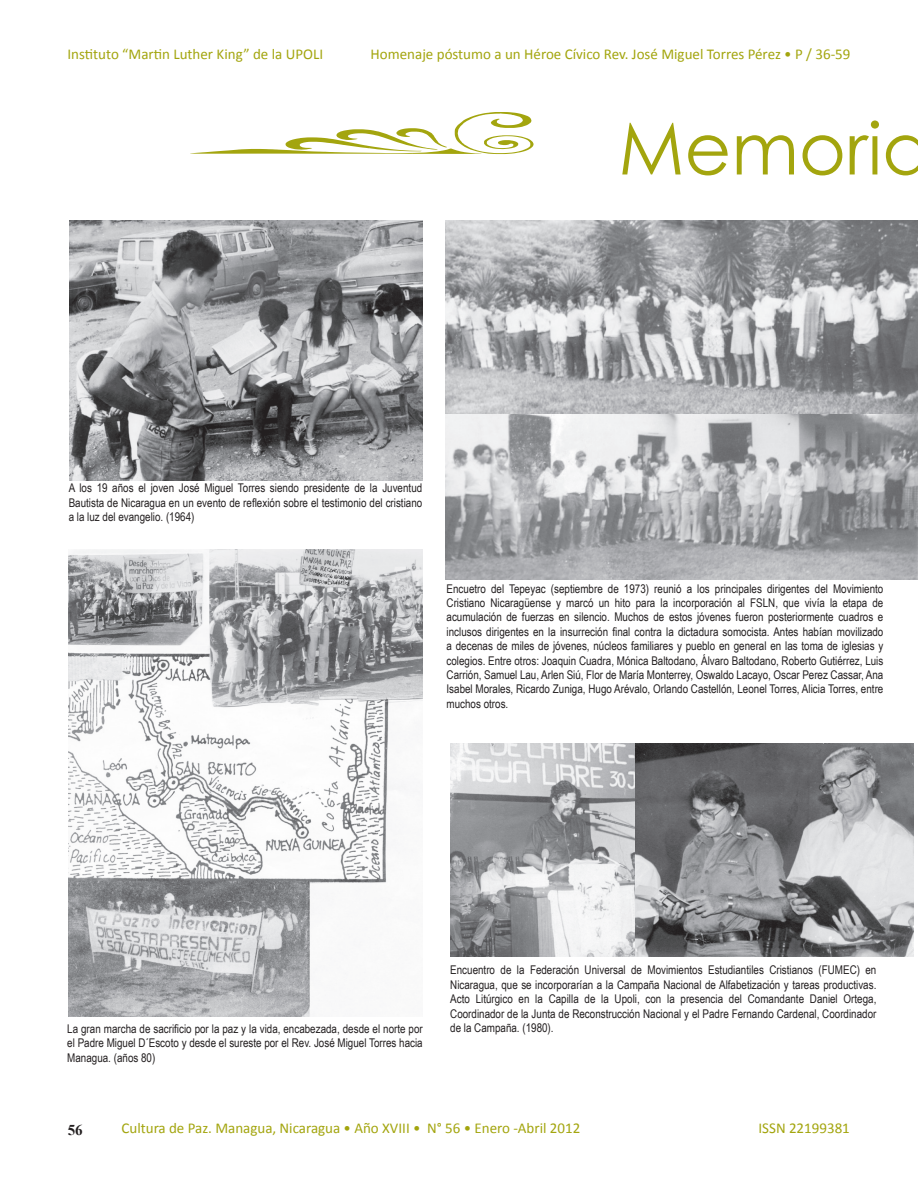
<style>
.page{position:relative;width:918px;height:1188px;background:#fff}
.page>*{position:absolute;margin:0;border:0;box-sizing:border-box;transform-origin:0 0}
.t1{font:72px "Century Gothic";color:#a3a50e}
.t2{font:15px "Calibri";color:#a3a50e}
.t3{font:700 15px "Times New Roman";color:#231f20}
.t4{font:12px/14.4px "Arial Narrow";color:#231f20;text-align:justify}
</style>
<div class="page">
<img style="left:69px;top:549px;width:354px;height:468px">
<svg style="left:190px;top:112px;width:344px;height:42px"></svg>
<img style="left:446px;top:220px;width:472px;height:359px">
<img style="left:69px;top:220px;width:353px;height:260px">
<img style="left:450px;top:744px;width:463px;height:213px">
<p class="t2" style="left:68px;top:44px;width:257px">Instituto “Martin Luther King” de la UPOLI</p>
<p class="t2" style="left:371px;top:44px;width:481px">Homenaje póstumo a un Héroe Cívico Rev. José Miguel Torres Pérez • P / 36-59</p>
<h1 class="t1" style="left:618px;top:98px;width:314px">Memoria</h1>
<p class="t4" style="left:69px;top:481px;width:355px">A los 19 años el joven José Miguel Torres siendo presidente de la Juventud Bautista de Nicaragua en un evento de reflexión sobre el testimonio del cristiano a la luz del evangelio. (1964)</p>
<p class="t4" style="left:447px;top:581px;width:438px">Encuetro del Tepeyac (septiembre de 1973) reunió a los principales dirigentes del Movimiento Cristiano Nicaragüense y marcó un hito para la incorporación al FSLN, que vivía la etapa de acumulación de fuerzas en silencio. Muchos de estos jóvenes fueron posteriormente cuadros e inclusos dirigentes en la insurreción final contra la dictadura somocista. Antes habían movilizado a decenas de miles de jóvenes, núcleos familiares y pueblo en general en las toma de iglesias y colegios. Entre otros: Joaquin Cuadra, Mónica Baltodano, Álvaro Baltodano, Roberto Gutiérrez, Luis Carrión, Samuel Lau, Arlen Siú, Flor de María Monterrey, Oswaldo Lacayo, Oscar Perez Cassar, Ana Isabel Morales, Ricardo Zuniga, Hugo Arévalo, Orlando Castellón, Leonel Torres, Alicia Torres, entre muchos otros.</p>
<p class="t4" style="left:67px;top:1021px;width:357px">La gran marcha de sacrificio por la paz y la vida, encabezada, desde el norte por el Padre Miguel D´Escoto y desde el sureste por el Rev. José Miguel Torres hacia Managua. (años 80)</p>
<p class="t4" style="left:450px;top:963px;width:428px">Encuentro de la Federación Universal de Movimientos Estudiantiles Cristianos (FUMEC) en Nicaragua, que se incorporarían a la Campaña Nacional de Alfabetización y tareas productivas.<br>Acto Litúrgico en la Capilla de la Upoli, con la presencia del Comandante Daniel Ortega, Coordinador de la Junta de Reconstrucción Nacional y el Padre Fernando Cardenal, Coordinador de la Campaña. (1980).</p>
<p class="t3" style="left:68px;top:1120px;width:16px">56</p>
<p class="t2" style="left:122px;top:1118px;width:460px">Cultura de Paz. Managua, Nicaragua • Año XVIII • N° 56 • Enero -Abril 2012</p>
<p class="t2" style="left:759px;top:1118px;width:93px">ISSN 22199381</p>
</div>
